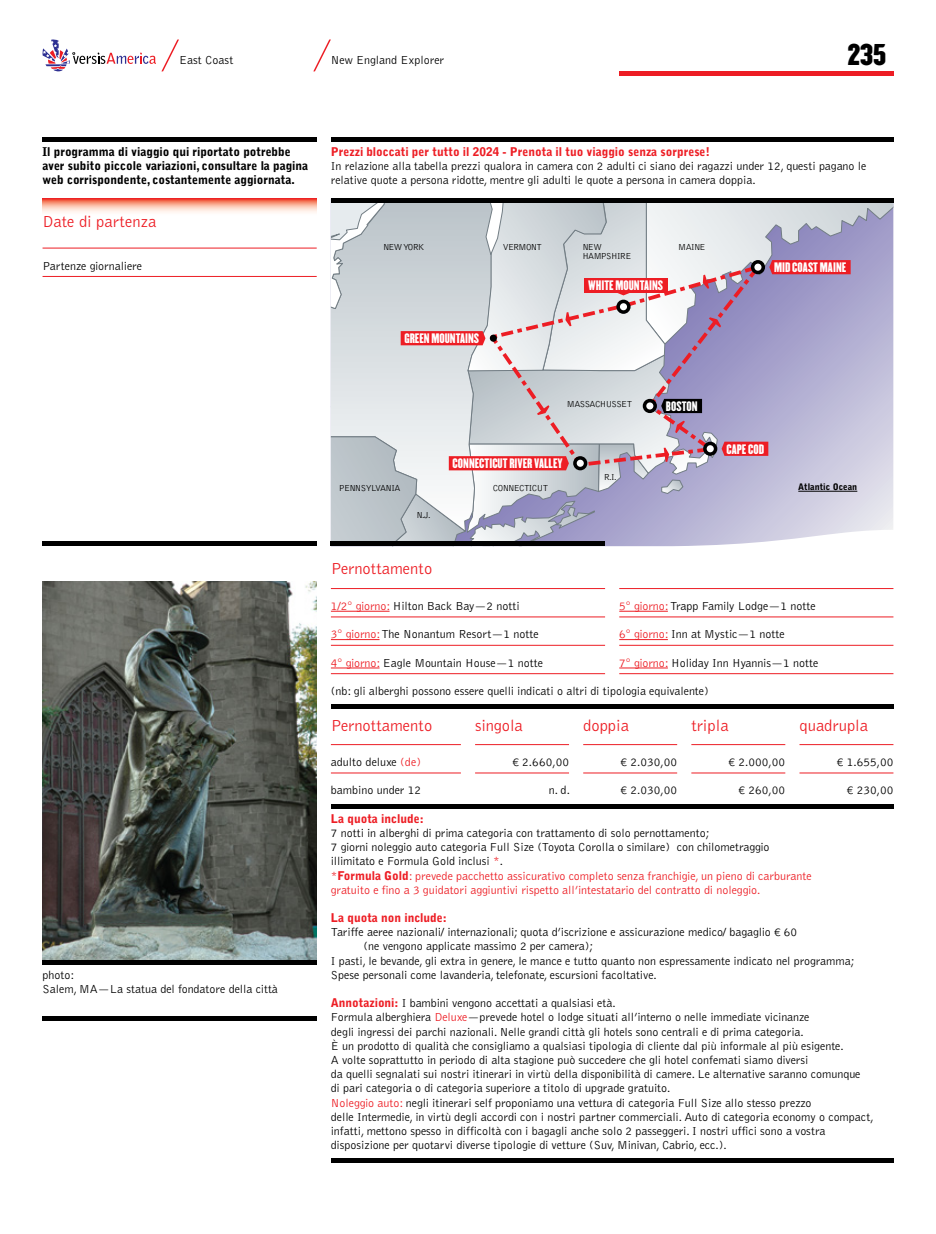
<style>
.page{position:relative;width:936px;height:1234px;background:#fff}
.page>*{position:absolute;margin:0;border:0;box-sizing:border-box;transform-origin:0 0}
.t1{font:26.25px "Champion HTF Welterweight";color:#000}
.t2{font:300 16.5px "Bell Gothic Std";color:#ed1d24}
.t3{font:300 12px/14.1px "Bell Gothic Std";letter-spacing:-.005em;color:#000}
.t4{font:900 12px/14.1px "Bell Gothic Std";letter-spacing:-.005em;color:#000}
.t5{font:900 12px "Bell Gothic Std";letter-spacing:-.005em;color:#ed1d24}
.t6{font:12px "Champion HTF Lightweight";color:#fff}
.t7{font:300 9px/9px "Bell Gothic";letter-spacing:-.065em;color:#000}
.t8{font:900 9px "Bell Gothic";color:#000}
.s1{font-size:11.85px}
.s2{color:#ed1d24}
.s3{font-weight:900;color:#ed1d24}
</style>
<div class="page">
<svg style="left:42px;top:39px;width:137px;height:33px"></svg>
<svg style="left:313px;top:39px;width:18px;height:32px"></svg>
<div style="left:619px;top:71px;width:274px;height:5px;background:#ed1d24"></div>
<svg style="left:331px;top:203px;width:562px;height:343px;background:#c8c2d1"></svg>
<div style="left:584px;top:278px;width:83px;height:14px;background:#ed1d24"></div>
<hr style="left:331px;top:588px;width:274px;height:1px;background:#ed1d24">
<hr style="left:331px;top:610px;width:58px;height:1px;background:#ed1d24">
<hr style="left:331px;top:616px;width:274px;height:1px;background:#ed1d24">
<hr style="left:331px;top:639px;width:48px;height:1px;background:#ed1d24">
<hr style="left:331px;top:645px;width:274px;height:1px;background:#ed1d24">
<hr style="left:331px;top:667px;width:48px;height:1px;background:#ed1d24">
<hr style="left:331px;top:673px;width:274px;height:1px;background:#ed1d24">
<hr style="left:619px;top:588px;width:274px;height:1px;background:#ed1d24">
<hr style="left:619px;top:610px;width:49px;height:1px;background:#ed1d24">
<hr style="left:619px;top:616px;width:274px;height:1px;background:#ed1d24">
<hr style="left:619px;top:639px;width:49px;height:1px;background:#ed1d24">
<hr style="left:619px;top:645px;width:274px;height:1px;background:#ed1d24">
<hr style="left:619px;top:667px;width:49px;height:1px;background:#ed1d24">
<hr style="left:619px;top:673px;width:274px;height:1px;background:#ed1d24">
<div style="left:331px;top:541px;width:274px;height:5px;background:#000"></div>
<div style="left:331px;top:198px;width:562px;height:5px;background:#000"></div>
<div style="left:331px;top:803px;width:562px;height:5px;background:#000"></div>
<div style="left:331px;top:704px;width:562px;height:5px;background:#000"></div>
<hr style="left:331px;top:744px;width:130px;height:1px;background:#ed1d24">
<hr style="left:331px;top:772px;width:130px;height:1px;background:#ed1d24">
<hr style="left:475px;top:744px;width:94px;height:1px;background:#ed1d24">
<hr style="left:475px;top:772px;width:94px;height:1px;background:#ed1d24">
<hr style="left:691px;top:744px;width:94px;height:1px;background:#ed1d24">
<hr style="left:691px;top:772px;width:94px;height:1px;background:#ed1d24">
<hr style="left:583px;top:744px;width:94px;height:1px;background:#ed1d24">
<hr style="left:583px;top:772px;width:94px;height:1px;background:#ed1d24">
<hr style="left:799px;top:744px;width:94px;height:1px;background:#ed1d24">
<hr style="left:799px;top:772px;width:94px;height:1px;background:#ed1d24">
<svg style="left:43px;top:198px;width:274px;height:15px;background:#f8ac9b"></svg>
<hr style="left:43px;top:248px;width:274px;height:1px;background:#ed1d24">
<hr style="left:43px;top:276px;width:274px;height:1px;background:#ed1d24">
<div style="left:43px;top:541px;width:274px;height:5px;background:#000"></div>
<img style="left:43px;top:581px;width:274px;height:378px">
<hr style="left:43px;top:1016px;width:274px;height:4px;background:#000">
<div style="left:43px;top:959px;width:274px;height:5px;background:#000"></div>
<hr style="left:331px;top:1158px;width:562px;height:4px;background:#000">
<div style="left:331px;top:137px;width:562px;height:5px;background:#000"></div>
<div style="left:43px;top:137px;width:274px;height:5px;background:#000"></div>
<p class="t3" style="left:179px;top:53px;width:56px">East Coast</p>
<p class="t3" style="left:331px;top:53px;width:115px">New England Explorer</p>
<h1 class="t1" style="left:847px;top:37px;width:40px">235</h1>
<p class="t4" style="left:43px;top:145px;width:267px">Il programma di viaggio qui riportato potrebbe aver subito piccole variazioni, consultare la pagina web corrispondente, costantemente aggiornata.</p>
<h2 class="t2" style="left:43px;top:213px;width:115px">Date di partenza</h2>
<p class="t3" style="left:43px;top:259px;width:101px">Partenze giornaliere</p>
<p class="t3" style="left:43px;top:967px;width:237px">photo<span class="s1">:<br></span>Salem, MA—La statua del fondatore della città</p>
<p class="t5" style="left:331px;top:145px;width:381px">Prezzi bloccati per tutto il 2024 - Prenota il tuo viaggio senza sorprese!</p>
<p class="t3" style="left:331px;top:159px;width:537px">In relazione alla tabella prezzi qualora in camera con 2 adulti ci siano dei ragazzi under 12, questi pagano le relative quote a persona ridotte, mentre gli adulti le quote a persona in camera doppia.</p>
<p class="t7" style="left:383px;top:243px;width:43px">NEW YORK</p>
<p class="t7" style="left:502px;top:243px;width:41px">VERMONT</p>
<p class="t6" style="left:404px;top:330px;width:76px">GREEN MOUNTAINS</p>
<p class="t7" style="left:582px;top:243px;width:50px">NEW<br>HAMPSHIRE</p>
<p class="t7" style="left:678px;top:243px;width:29px">MAINE</p>
<p class="t6" style="left:588px;top:277px;width:77px">WHITE MOUNTAINS</p>
<p class="t6" style="left:774px;top:259px;width:74px">MID COAST MAINE</p>
<p class="t7" style="left:339px;top:483px;width:63px">PENNSYLVANIA</p>
<p class="t7" style="left:416px;top:510px;width:16px">N.J.</p>
<p class="t7" style="left:567px;top:400px;width:67px">MASSACHUSSET</p>
<p class="t6" style="left:452px;top:455px;width:111px">CONNECTICUT RIVER VALLEY</p>
<p class="t7" style="left:493px;top:483px;width:57px">CONNECTICUT</p>
<p class="t7" style="left:603px;top:472px;width:14px">R.I.</p>
<p class="t6" style="left:666px;top:398px;width:33px">BOSTON</p>
<p class="t6" style="left:726px;top:440px;width:39px">CAPE COD</p>
<p class="t8" style="left:798px;top:481px;width:60px">Atlantic Ocean</p>
<h2 class="t2" style="left:331px;top:560px;width:103px">Pernottamento</h2>
<p class="t3" style="left:331px;top:599px;width:190px"><span class="s2">1/2° giorno:</span> Hilton Back Bay—2 notti</p>
<p class="t3" style="left:331px;top:627px;width:209px"><span class="s2">3° giorno:</span> The Nonantum Resort—1 notte</p>
<p class="t3" style="left:331px;top:656px;width:214px"><span class="s2">4° giorno:</span> Eagle Mountain House—1 notte</p>
<p class="t3" style="left:619px;top:599px;width:198px"><span class="s2">5° giorno:</span>Trapp Family Lodge—1 notte</p>
<p class="t3" style="left:619px;top:627px;width:167px"><span class="s2">6° giorno:</span> Inn at Mystic—1 notte</p>
<p class="t3" style="left:619px;top:656px;width:201px"><span class="s2">7° giorno:</span> Holiday Inn Hyannis—1 notte</p>
<p class="t3" style="left:331px;top:684px;width:379px">(nb: gli alberghi possono essere quelli indicati o altri di tipologia equivalente)</p>
<h2 class="t2" style="left:331px;top:716px;width:103px">Pernottamento</h2>
<h2 class="t2" style="left:475px;top:716px;width:49px">singola</h2>
<h2 class="t2" style="left:583px;top:716px;width:47px">doppia</h2>
<h2 class="t2" style="left:691px;top:716px;width:39px">tripla</h2>
<h2 class="t2" style="left:799px;top:716px;width:70px">quadrupla</h2>
<p class="t3" style="left:331px;top:755px;width:92px">adulto deluxe <span class="s2">(de)</span></p>
<p class="t3" style="left:331px;top:783px;width:92px">bambino under 12</p>
<p class="t3" style="left:512px;top:755px;width:58px">€ 2.660,00</p>
<p class="t3" style="left:549px;top:783px;width:23px">n. d.</p>
<p class="t3" style="left:620px;top:755px;width:58px">€ 2.030,00</p>
<p class="t3" style="left:620px;top:783px;width:58px">€ 2.030,00</p>
<p class="t3" style="left:728px;top:755px;width:58px">€ 2.000,00</p>
<p class="t3" style="left:738px;top:783px;width:48px">€ 260,00</p>
<p class="t3" style="left:836px;top:755px;width:58px">€ 1.655,00</p>
<p class="t3" style="left:846px;top:783px;width:48px">€ 230,00</p>
<p class="t5" style="left:331px;top:811px;width:94px">La quota include:</p>
<p class="t3" style="left:331px;top:826px;width:482px">7 notti in alberghi di prima categoria con trattamento di solo pernottamento;<br>7 giorni noleggio auto categoria Full Size (Toyota Corolla o similare) con chilometraggio illimitato e Formula Gold inclusi <span class="s2">*</span>.<br><span class="s2">*</span><span class="s3">Formula Gold</span><span class="s2">: prevede pacchetto assicurativo completo senza franchigie, un pieno di carburante gratuito e fino a 3 guidatori aggiuntivi rispetto all’intestatario del contratto di noleggio.</span></p>
<p class="t5" style="left:331px;top:910px;width:117px">La quota non include:</p>
<p class="t3" style="left:331px;top:925px;width:468px">Tariffe aeree nazionali/ internazionali; quota d’iscrizione e assicurazione medico/ bagaglio € 60</p>
<p class="t3" style="left:363px;top:939px;width:231px">(ne vengono applicate massimo 2 per camera);</p>
<p class="t3" style="left:331px;top:953px;width:525px">I pasti, le bevande, gli extra in genere, le mance e tutto quanto non espressamente indicato nel programma;</p>
<p class="t3" style="left:331px;top:967px;width:327px">Spese personali come lavanderia, telefonate, escursioni facoltative.</p>
<p class="t3" style="left:331px;top:996px;width:544px"><span class="s3">Annotazioni:</span> I bambini vengono accettati a qualsiasi età.<br>Formula alberghiera <span class="s2">Deluxe</span>—prevede hotel o lodge situati all’interno o nelle immediate vicinanze<br>degli ingressi dei parchi nazionali. Nelle grandi città gli hotels sono centrali e di prima categoria.<br>È un prodotto di qualità che consigliamo a qualsiasi tipologia di cliente dal più informale al più esigente.<br>A volte soprattutto in periodo di alta stagione può succedere che gli hotel confemati siamo diversi<br>da quelli segnalati sui nostri itinerari in virtù della disponibilità di camere. Le alternative saranno comunque<br>di pari categoria o di categoria superiore a titolo di upgrade gratuito.<br><span class="s2">Noleggio auto:</span> negli itinerari self proponiamo una vettura di categoria Full Size allo stesso prezzo<br>delle Intermedie, in virtù degli accordi con i nostri partner commerciali. Auto di categoria economy o compact, infatti, mettono spesso in difficoltà con i bagagli anche solo 2 passeggeri. I nostri uffici sono a vostra disposizione per quotarvi diverse tipologie di vetture (Suv, Minivan, Cabrio, ecc.).</p>
</div>
